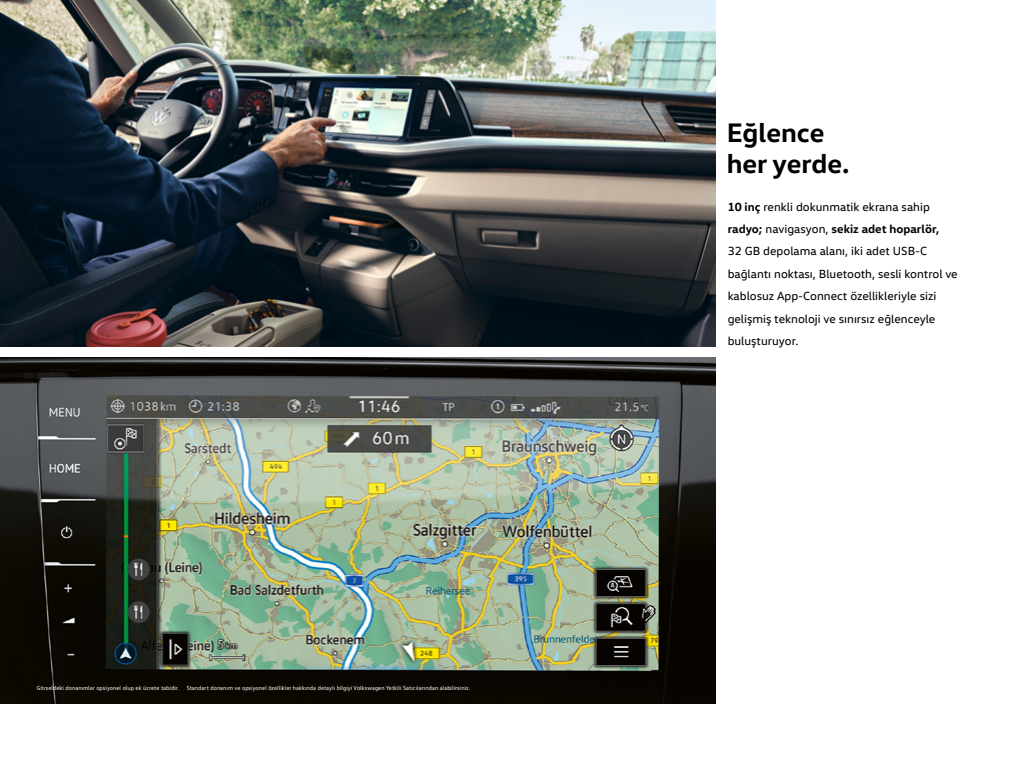
<style>
.page{position:relative;width:1024px;height:768px;background:#fff}
.page>*{position:absolute;margin:0;border:0;box-sizing:border-box;transform-origin:0 0}
.t1{font:700 27.2px/31px "VW Head";color:#000}
.t2{font:12px/22.4px "VW Head";color:#000}
.t3{font:6px "VW Text";letter-spacing:.005em;color:#fff}
.s1{font-weight:700}
</style>
<div class="page">
<img style="left:0;top:358px;width:715px;height:346px">
<img style="left:0;top:0;width:715px;height:346px">
<p class="t3" style="left:37px;top:684px;width:144px">Görseldeki donanımlar opsiyonel olup ek ücrete tabidir.</p>
<p class="t3" style="left:187px;top:684px;width:285px">Standart donanım ve opsiyonel özellikler hakkında detaylı bilgiyi Volkswagen Yetkili Satıcılarından alabilirsiniz.</p>
<h1 class="t1" style="left:727px;top:116px;width:124px">Eğlence her yerde.</h1>
<p class="t2" style="left:728px;top:195px;width:232px"><span class="s1">10 inç</span> renkli dokunmatik ekrana sahip <span class="s1">radyo;</span> navigasyon, <span class="s1">sekiz adet hoparlör,<br></span>32 GB depolama alanı, iki adet USB-C bağlantı noktası, Bluetooth, sesli kontrol ve kablosuz App-Connect özellikleriyle sizi gelişmiş teknoloji ve sınırsız eğlenceyle buluşturuyor.</p>
</div>
